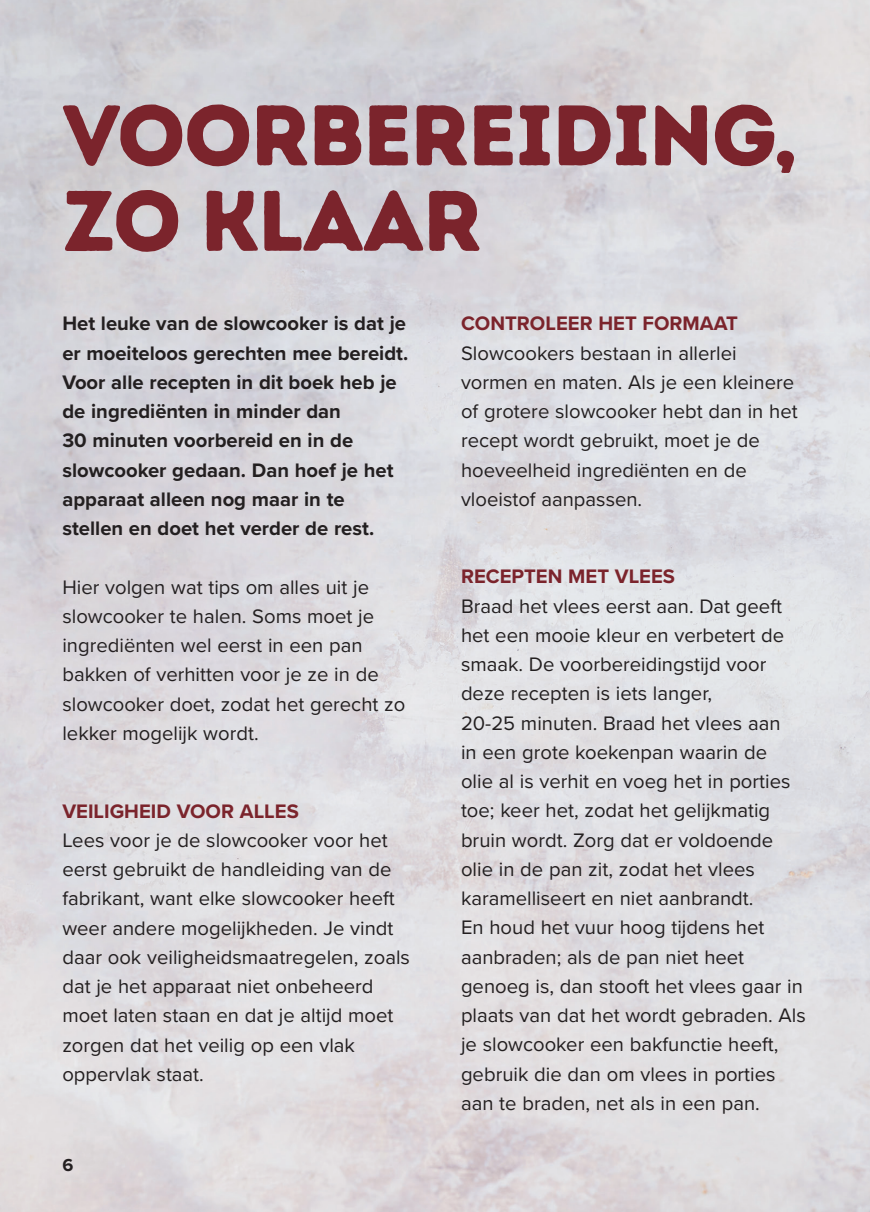
<style>
.page{position:relative;width:870px;height:1212px;background:#fff}
.page>*{position:absolute;margin:0;border:0;box-sizing:border-box;transform-origin:0 0}
.t1{font:85.5px/85.5px "Intro Rust Base";letter-spacing:-.02em;color:#7b242c}
.t2{font:20.25px/29.2px "Proxima Nova";color:#231f20}
.t3{font:700 20.25px/29.2px "Proxima Nova";color:#231f20}
.t4{font:700 20.25px "Proxima Nova";color:#7b242c}
.t5{font:700 18px "Proxima Nova";color:#231f20}
</style>
<div class="page">
<h1 class="t1" style="left:63px;top:94px;width:737px">VOORBEREIDING,<br>ZO KLAAR</h1>
<p class="t3" style="left:62px;top:309px;width:347px">Het leuke van de slowcooker is dat je er moeiteloos gerechten mee bereidt.<br>Voor alle recepten in dit boek heb je de ingrediënten in minder dan<br>30 minuten voorbereid en in de slowcooker gedaan. Dan hoef je het apparaat alleen nog maar in te stellen en doet het verder de rest.</p>
<p class="t2" style="left:62px;top:571px;width:344px">Hier volgen wat tips om alles uit je slowcooker te halen. Soms moet je ingrediënten wel eerst in een pan bakken of verhitten voor je ze in de slowcooker doet, zodat het gerecht zo lekker mogelijk wordt.</p>
<p class="t4" style="left:62px;top:796px;width:238px">VEILIGHEID VOOR ALLES</p>
<p class="t2" style="left:62px;top:824px;width:349px">Lees voor je de slowcooker voor het eerst gebruikt de handleiding van de fabrikant, want elke slowcooker heeft weer andere mogelijkheden. Je vindt daar ook veiligheidsmaatregelen, zoals dat je het apparaat niet onbeheerd moet laten staan en dat je altijd moet zorgen dat het veilig op een vlak oppervlak staat.</p>
<p class="t5" style="left:62px;top:1151px;width:12px">6</p>
<p class="t4" style="left:461px;top:308px;width:279px">CONTROLEER HET FORMAAT</p>
<p class="t2" style="left:461px;top:337px;width:338px">Slowcookers bestaan in allerlei vormen en maten. Als je een kleinere of grotere slowcooker hebt dan in het recept wordt gebruikt, moet je de hoeveelheid ingrediënten en de vloeistof aanpassen.</p>
<p class="t4" style="left:461px;top:561px;width:216px">RECEPTEN MET VLEES</p>
<p class="t2" style="left:461px;top:590px;width:346px">Braad het vlees eerst aan. Dat geeft het een mooie kleur en verbetert de smaak. De voorbereidingstijd voor deze recepten is iets langer,<br>20-25 minuten. Braad het vlees aan<br>in een grote koekenpan waarin de<br>olie al is verhit en voeg het in porties toe; keer het, zodat het gelijkmatig bruin wordt. Zorg dat er voldoende olie in de pan zit, zodat het vlees karamelliseert en niet aanbrandt.<br>En houd het vuur hoog tijdens het aanbraden; als de pan niet heet genoeg is, dan stooft het vlees gaar in plaats van dat het wordt gebraden. Als je slowcooker een bakfunctie heeft, gebruik die dan om vlees in porties aan te braden, net als in een pan.</p>
</div>
